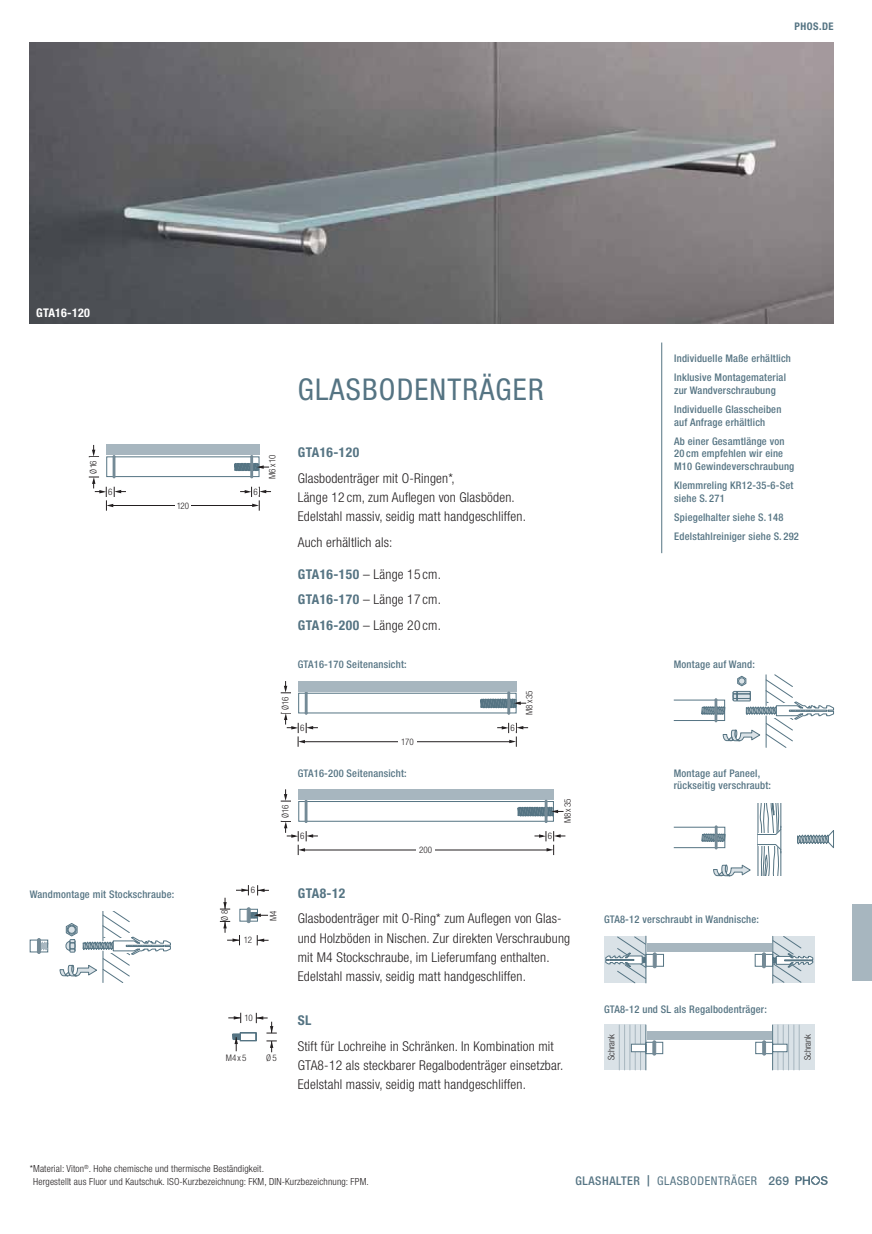
<style>
.page{position:relative;width:872px;height:1234px;background:#fff}
.page>*{position:absolute;margin:0;border:0;box-sizing:border-box;transform-origin:0 0}
.t1{font:condensed 30px "Helvetica Neue LT Std";letter-spacing:.04em;color:#557483}
.t2{font:300 condensed 13.5px/19.2px "Helvetica Neue LT Std";letter-spacing:.015em;color:#231f20}
.t3{font:700 condensed 13.5px "Helvetica Neue LT Std";letter-spacing:.03em;color:#557483}
.t4{font:condensed 12px "Helvetica Neue LT Std";letter-spacing:.05em;color:#557483}
.t5{font:700 condensed 12px "Helvetica Neue LT Std";letter-spacing:.02em;color:#fff}
.t6{font:500 12px "Helvetica Neue LT Std";color:#557483}
.t7{font:500 condensed 10.5px/19.2px "Helvetica Neue LT Std";letter-spacing:.02em;color:#557483}
.t8{font:700 condensed 10.5px "Helvetica Neue LT Std";letter-spacing:.05em;color:#557483}
.t9{font:300 condensed 9.75px/12.8px "Helvetica Neue LT Std";letter-spacing:.015em;color:#231f20}
.t10{font:300 condensed 9px "Helvetica Neue LT Std";color:#231f20}
.s1{font-weight:700;color:#557483}
.s2{font-weight:500}
.s3{font-weight:500;font-stretch:normal;font-size:11.25px}
</style>
<div class="page">
<img style="left:30px;top:43px;width:803px;height:280px">
<div style="left:239px;top:908px;width:19px;height:13px;border:1px solid #557483"></div>
<div style="left:247px;top:907px;width:3px;height:15px;border:1px solid #748a96"></div>
<svg style="left:220px;top:897px;width:10px;height:12px"></svg>
<svg style="left:257px;top:885px;width:12px;height:10px"></svg>
<svg style="left:236px;top:885px;width:13px;height:10px"></svg>
<svg style="left:257px;top:935px;width:11px;height:10px"></svg>
<svg style="left:220px;top:920px;width:20px;height:25px"></svg>
<svg style="left:249px;top:911px;width:19px;height:7px"></svg>
<svg style="left:228px;top:1012px;width:49px;height:39px"></svg>
<svg style="left:60px;top:911px;width:111px;height:71px"></svg>
<div style="left:67px;top:924px;width:9px;height:10px;border:1px solid #557483;border-radius:50%"></div>
<div style="left:68px;top:925px;width:7px;height:8px;border:1px solid #557483;border-radius:50%"></div>
<div style="left:30px;top:939px;width:18px;height:13px;border:1px solid #557483"></div>
<div style="left:37px;top:938px;width:4px;height:15px;border:1px solid #748a96"></div>
<svg style="left:37px;top:941px;width:11px;height:8px"></svg>
<svg style="left:281px;top:789px;width:10px;height:12px"></svg>
<div style="left:298px;top:801px;width:256px;height:20px;border:1px solid #557483"></div>
<div style="left:305px;top:801px;width:2px;height:20px;border:1px solid #748a96"></div>
<div style="left:298px;top:789px;width:256px;height:10px;background:#a7b6bf"></div>
<svg style="left:281px;top:820px;width:37px;height:34px"></svg>
<svg style="left:534px;top:831px;width:31px;height:23px"></svg>
<svg style="left:517px;top:799px;width:46px;height:23px"></svg>
<hr style="left:303px;top:849px;width:244px;height:1px;background:#231f20">
<div style="left:416px;top:846px;width:19px;height:8px;background:#fff"></div>
<div style="left:106px;top:456px;width:153px;height:21px;border:1px solid #557483"></div>
<div style="left:106px;top:444px;width:153px;height:11px;background:#a7b6bf"></div>
<hr style="left:109px;top:505px;width:144px;height:1px;background:#231f20">
<svg style="left:89px;top:445px;width:37px;height:65px"></svg>
<svg style="left:240px;top:486px;width:31px;height:24px"></svg>
<div style="left:175px;top:502px;width:15px;height:7px;background:#fff"></div>
<svg style="left:234px;top:455px;width:35px;height:23px"></svg>
<div style="left:298px;top:692px;width:218px;height:21px;border:1px solid #557483"></div>
<div style="left:298px;top:681px;width:218px;height:10px;background:#a7b6bf"></div>
<svg style="left:281px;top:681px;width:37px;height:65px"></svg>
<svg style="left:497px;top:722px;width:31px;height:24px"></svg>
<svg style="left:480px;top:691px;width:46px;height:23px"></svg>
<hr style="left:303px;top:741px;width:209px;height:1px;background:#231f20">
<div style="left:398px;top:738px;width:18px;height:8px;background:#fff"></div>
<div style="left:673px;top:826px;width:52px;height:21px;border:1px solid #557483"></div>
<svg style="left:604px;top:936px;width:1px;height:46px"></svg>
<svg style="left:701px;top:674px;width:133px;height:308px"></svg>
<div style="left:755px;top:953px;width:18px;height:13px;border:1px solid #557483"></div>
<div style="left:762px;top:952px;width:3px;height:15px;border:1px solid #748a96"></div>
<hr style="left:772px;top:936px;width:1px;height:47px;background:#557483">
<div style="left:645px;top:953px;width:19px;height:13px;border:1px solid #557483"></div>
<div style="left:653px;top:952px;width:3px;height:15px;border:1px solid #748a96"></div>
<hr style="left:645px;top:935px;width:1px;height:47px;background:#557483">
<div style="left:647px;top:943px;width:124px;height:8px;background:#a7b6bf"></div>
<svg style="left:605px;top:936px;width:41px;height:47px"></svg>
<div style="left:772px;top:1024px;width:42px;height:45px;background:#dae2e7"></div>
<hr style="left:783px;top:1024px;width:1px;height:45px;background:#a7b6bf">
<hr style="left:788px;top:1024px;width:1px;height:45px;background:#a7b6bf">
<hr style="left:793px;top:1024px;width:1px;height:45px;background:#a7b6bf">
<hr style="left:777px;top:1024px;width:1px;height:45px;background:#a7b6bf">
<hr style="left:772px;top:1024px;width:1px;height:45px;background:#557483">
<hr style="left:799px;top:1024px;width:1px;height:45px;background:#a7b6bf">
<div style="left:647px;top:1031px;width:124px;height:8px;background:#a7b6bf"></div>
<svg style="left:755px;top:1041px;width:33px;height:13px"></svg>
<div style="left:762px;top:1040px;width:4px;height:15px;border:1px solid #748a96"></div>
<div style="left:604px;top:1024px;width:42px;height:45px;background:#dae2e7"></div>
<hr style="left:635px;top:1024px;width:1px;height:45px;background:#a7b6bf">
<hr style="left:629px;top:1024px;width:1px;height:45px;background:#a7b6bf">
<hr style="left:624px;top:1024px;width:1px;height:45px;background:#a7b6bf">
<hr style="left:640px;top:1024px;width:1px;height:45px;background:#a7b6bf">
<hr style="left:645px;top:1024px;width:1px;height:45px;background:#557483">
<hr style="left:619px;top:1024px;width:1px;height:45px;background:#a7b6bf">
<svg style="left:630px;top:1041px;width:33px;height:13px"></svg>
<div style="left:652px;top:1040px;width:4px;height:15px;border:1px solid #748a96"></div>
<hr style="left:661px;top:342px;width:1px;height:211px;background:#557483">
<div style="left:674px;top:763px;width:159px;height:26px;background:#fff"></div>
<svg style="left:795px;top:1176px;width:32px;height:8px"></svg>
<div style="left:853px;top:904px;width:19px;height:76px;background:#a7b6bf"></div>
<p class="t8" style="left:794px;top:20px;width:41px">PHOS.DE</p>
<p class="t5" style="left:36px;top:306px;width:55px">GTA16-120</p>
<p class="t10" style="left:90px;top:473px;width:15px;rotate:-90deg">Ø 16</p>
<p class="t10" style="left:108px;top:488px;width:6px">6</p>
<p class="t10" style="left:177px;top:502px;width:14px">120</p>
<p class="t10" style="left:253px;top:488px;width:6px">6</p>
<p class="t10" style="left:269px;top:478px;width:26px;rotate:-90deg">M6 x 10</p>
<h1 class="t1" style="left:298px;top:378px;width:247px">GLASBODENTRÄGER</h1>
<p class="t3" style="left:298px;top:445px;width:63px">GTA16-120</p>
<p class="t2" style="left:298px;top:470px;width:230px">Glasbodenträger mit O-Ringen*,<br>Länge 12 cm, zum Auflegen von Glasböden.<br>Edelstahl massiv, seidig matt handgeschliffen.</p>
<p class="t2" style="left:298px;top:534px;width:96px">Auch erhältlich als:</p>
<p class="t2" style="left:298px;top:562px;width:145px;line-height:25.5px;text-align:justify"><span class="s1">GTA16-150</span> – Länge 15 cm.<br><span class="s1">GTA16-170</span> – Länge 17 cm.<br><span class="s1">GTA16-200</span> – Länge 20 cm.</p>
<p class="t7" style="left:674px;top:349px;width:118px">Individuelle Maße erhältlich<br>Inklusive Montagematerial</p>
<p class="t7" style="left:674px;top:381px;width:109px">zur Wandverschraubung<br>Individuelle Glasscheiben</p>
<p class="t7" style="left:674px;top:413px;width:112px">auf Anfrage erhältlich<br>Ab einer Gesamtlänge von</p>
<p class="t7" style="left:674px;top:448px;width:122px;line-height:12.8px">20 cm empfehlen wir eine<br>M10 Gewindeverschraubung</p>
<p class="t7" style="left:674px;top:480px;width:121px;line-height:12.8px">Klemmreling KR12-35-6-Set siehe S. 271</p>
<p class="t7" style="left:674px;top:509px;width:126px">Spiegelhalter siehe S. 148<br>Edelstahlreiniger siehe S. 292</p>
<p class="t7" style="left:298px;top:656px;width:110px">GTA16-170 Seitenansicht:</p>
<p class="t10" style="left:282px;top:709px;width:15px;rotate:-90deg">Ø 16</p>
<p class="t10" style="left:300px;top:724px;width:6px">6</p>
<p class="t10" style="left:401px;top:738px;width:14px">170</p>
<p class="t10" style="left:510px;top:724px;width:6px">6</p>
<p class="t10" style="left:526px;top:714px;width:26px;rotate:-90deg">M8 x 35</p>
<p class="t7" style="left:674px;top:656px;width:83px">Montage auf Wand:</p>
<p class="t10" style="left:282px;top:818px;width:15px;rotate:-90deg">Ø 16</p>
<p class="t7" style="left:298px;top:764px;width:110px">GTA16-200 Seitenansicht:</p>
<p class="t7" style="left:674px;top:767px;width:99px;line-height:12.8px">Montage auf Paneel, rückseitig verschraubt:</p>
<p class="t10" style="left:300px;top:832px;width:6px">6</p>
<p class="t10" style="left:419px;top:846px;width:14px">200</p>
<p class="t10" style="left:548px;top:832px;width:6px">6</p>
<p class="t10" style="left:564px;top:823px;width:26px;rotate:-90deg">M8 x 35</p>
<p class="t10" style="left:251px;top:886px;width:6px">6</p>
<p class="t7" style="left:30px;top:885px;width:146px">Wandmontage mit Stockschraube:</p>
<p class="t3" style="left:298px;top:885px;width:49px">GTA8-12</p>
<p class="t2" style="left:298px;top:910px;width:274px">Glasbodenträger mit O-Ring* zum Auflegen von Glas&shy;und Holzböden in Nischen. Zur direkten Verschraubung mit M4 Stockschraube, im Lieferumfang enthalten.<br>Edelstahl massiv, seidig matt handgeschliffen.</p>
<p class="t3" style="left:298px;top:1012px;width:15px">SL</p>
<p class="t2" style="left:298px;top:1037px;width:267px">Stift für Lochreihe in Schränken. In Kombination mit<br>GTA8-12 als steckbarer Regalbodenträger einsetzbar.<br>Edelstahl massiv, seidig matt handgeschliffen.</p>
<p class="t10" style="left:221px;top:920px;width:12px;rotate:-90deg">Ø 8</p>
<p class="t10" style="left:270px;top:920px;width:12px;rotate:-90deg">M4</p>
<p class="t10" style="left:244px;top:936px;width:10px">12</p>
<p class="t10" style="left:244px;top:1014px;width:10px">10</p>
<p class="t10" style="left:226px;top:1053px;width:22px">M4 x 5</p>
<p class="t10" style="left:266px;top:1054px;width:12px">Ø 5</p>
<p class="t7" style="left:604px;top:911px;width:156px">GTA8-12 verschraubt in Wandnische:</p>
<p class="t7" style="left:604px;top:1000px;width:164px">GTA8-12 und SL als Regalbodenträger:</p>
<p class="t10" style="left:608px;top:1060px;width:27px;rotate:-90deg">Schrank</p>
<p class="t10" style="left:804px;top:1060px;width:27px;rotate:-90deg">Schrank</p>
<p class="t9" style="left:33px;top:1163px;width:337px;text-indent:-3px">* Material: Viton<sup>®</sup>. Hohe chemische und thermische Beständigkeit.<br>Hergestellt aus Fluor und Kautschuk. ISO-Kurzbezeichnung: FKM, DIN-Kurzbezeichnung: FPM.</p>
<p class="t4" style="left:575px;top:1176px;width:183px"><span class="s2">GLASHALTER</span> <span class="s3">|</span> GLASBODENTRÄGER</p>
<p class="t6" style="left:768px;top:1173px;width:22px">269</p>
</div>
